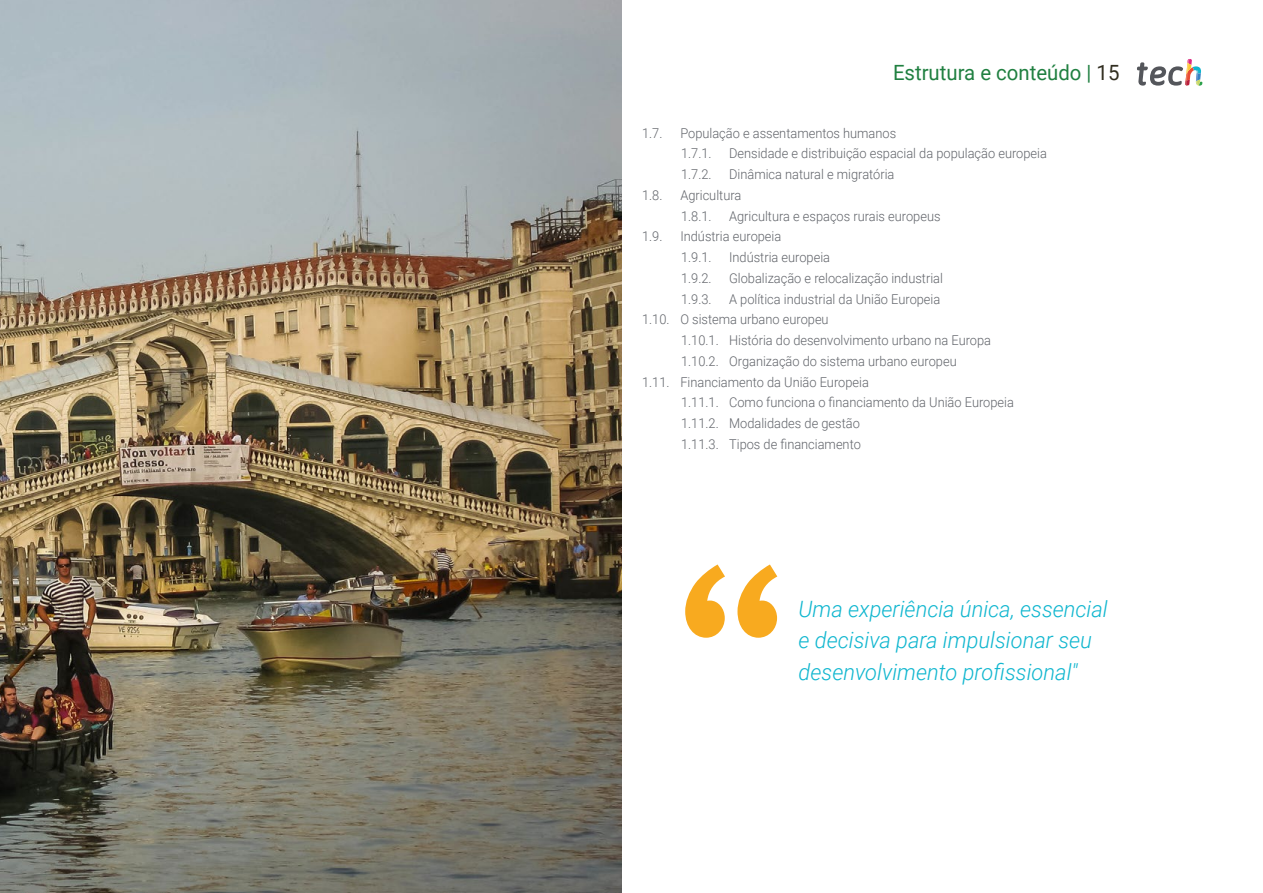
<style>
.page{position:relative;width:1263px;height:893px;background:#fff}
.page>*{position:absolute;margin:0;border:0;box-sizing:border-box;transform-origin:0 0}
.t1{font:italic 300 22.5px/31.5px "Roboto";color:#0fb6cf}
.t2{font:21px "Roboto";color:#208041}
.t3{font:300 13.5px/20.7px "Roboto";color:#61646a;scale:.95 1}
.s1{color:#312e20}
</style>
<div class="page">
<img style="left:0;top:0;width:622px;height:893px">
<svg style="left:1137px;top:59px;width:65px;height:27px"></svg>
<svg style="left:685px;top:564px;width:92px;height:74px"></svg>
<h2 class="t2" style="left:893px;top:57px;width:228px">Estrutura e conteúdo | <span class="s1">15</span></h2>
<p class="t3" style="left:642px;top:122px;width:23px">1.7.</p>
<p class="t3" style="left:680px;top:122px;width:229px">População e assentamentos humanos<br>1.7.1.</p>
<p class="t3" style="left:729px;top:143px;width:336px">Densidade e distribuição espacial da população europeia</p>
<p class="t3" style="left:681px;top:164px;width:34px">1.7.2.</p>
<p class="t3" style="left:729px;top:164px;width:175px">Dinâmica natural e migratória</p>
<p class="t3" style="left:642px;top:184px;width:23px">1.8.</p>
<p class="t3" style="left:680px;top:184px;width:66px">Agricultura<br>1.8.1.</p>
<p class="t3" style="left:729px;top:205px;width:224px">Agricultura e espaços rurais europeus</p>
<p class="t3" style="left:642px;top:226px;width:23px">1.9.</p>
<p class="t3" style="left:680px;top:226px;width:108px">Indústria europeia<br>1.9.1.</p>
<p class="t3" style="left:729px;top:247px;width:108px">Indústria europeia</p>
<p class="t3" style="left:681px;top:267px;width:34px">1.9.2.</p>
<p class="t3" style="left:729px;top:267px;width:227px">Globalização e relocalização industrial</p>
<p class="t3" style="left:681px;top:288px;width:34px">1.9.3.</p>
<p class="t3" style="left:642px;top:288px;width:315px;text-indent:87px">A política industrial da União Europeia<br>1.10. O sistema urbano europeu</p>
<p class="t3" style="left:681px;top:330px;width:328px">1.10.1. História do desenvolvimento urbano na Europa</p>
<p class="t3" style="left:681px;top:350px;width:292px">1.10.2. Organização do sistema urbano europeu</p>
<p class="t3" style="left:642px;top:371px;width:240px">1.11. Financiamento da União Europeia</p>
<p class="t3" style="left:681px;top:392px;width:352px">1.11.1. Como funciona o financiamento da União Europeia</p>
<p class="t3" style="left:681px;top:413px;width:190px">1.11.2. Modalidades de gestão</p>
<p class="t3" style="left:681px;top:433px;width:191px">1.11.3. Tipos de financiamento</p>
<h1 class="t1" style="left:799px;top:592px;width:311px">Uma experiência única, essencial e decisiva para impulsionar seu desenvolvimento profissional"</h1>
</div>
